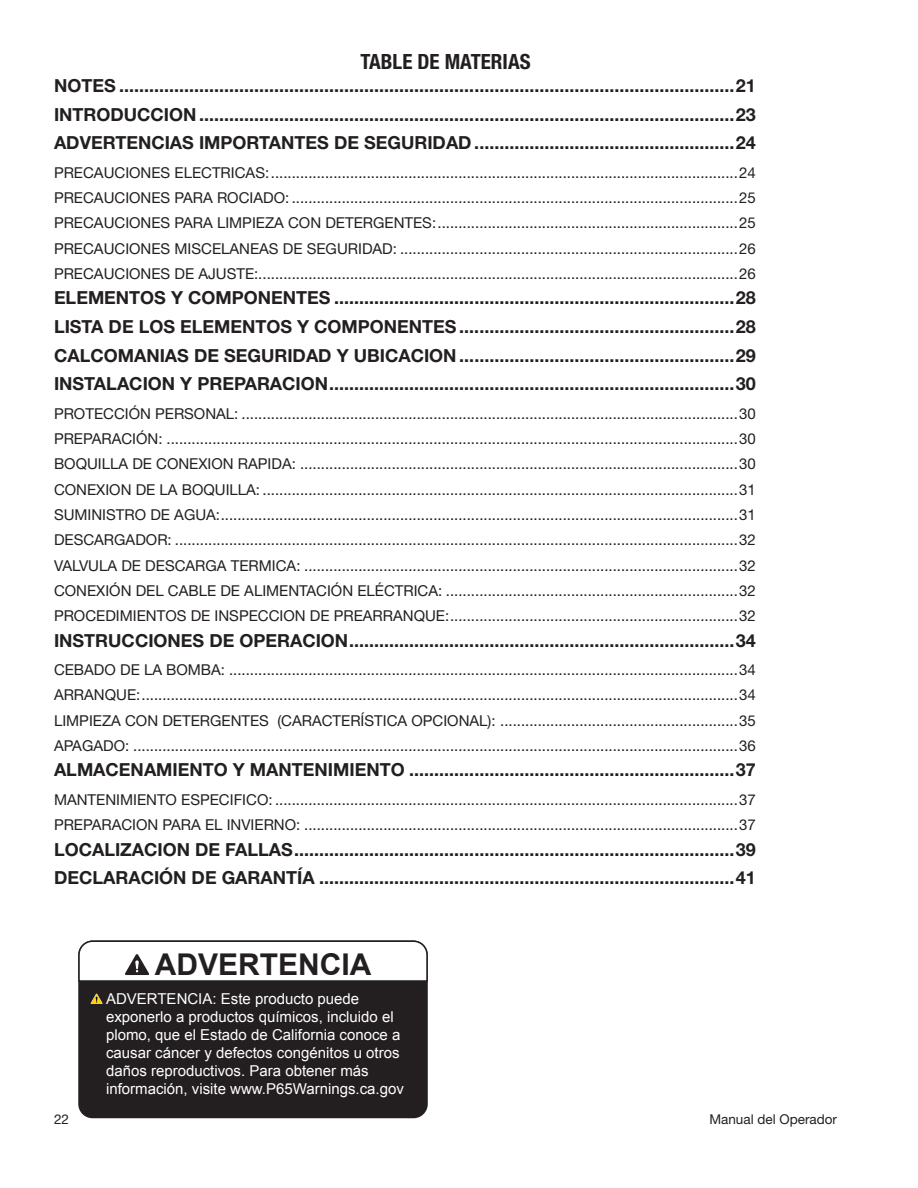
<style>
.page{position:relative;width:918px;height:1188px;background:#fff}
.page>*{position:absolute;margin:0;border:0;box-sizing:border-box;transform-origin:0 0}
.t1{font:700 30px "Arial";color:#231f20}
.Headline{font:700 condensed 21px "Helvetica Neue LT Std";color:#231f20}
.t2{font:700 18px "Helvetica Neue LT Std";color:#231f20}
.t3{font:15px "Helvetica Neue LT Std";color:#231f20}
.t4{font:15px/18px "Arial";color:#fff}
.t5{font:13.5px "Helvetica Neue LT Std";color:#231f20}
</style>
<div class="page">
<div style="left:79px;top:941px;width:348px;height:177px;background:#231f20;border-radius:14px"></div>
<div style="left:78px;top:940px;width:350px;height:178px;border:2px solid #231f20;border-radius:14px"></div>
<svg style="left:91px;top:994px;width:12px;height:10px"></svg>
<svg style="left:78px;top:940px;width:350px;height:42px;background:#e7e6e6"></svg>
<p class="Headline" style="left:360px;top:49px;width:172px">TABLE DE MATERIAS</p>
<p class="t2" style="left:54px;top:75px;width:703px">NOTES ...........................................................................................................................21</p>
<p class="t2" style="left:54px;top:103px;width:703px">INTRODUCCION...........................................................................................................23</p>
<p class="t2" style="left:54px;top:132px;width:703px">ADVERTENCIAS IMPORTANTES DE SEGURIDAD....................................................24</p>
<p class="t3" style="left:54px;top:164px;width:703px">PRECAUCIONES ELECTRICAS:................................................................................................................24</p>
<p class="t3" style="left:54px;top:189px;width:703px">PRECAUCIONES PARA ROCIADO: ...........................................................................................................25</p>
<p class="t3" style="left:54px;top:214px;width:703px">PRECAUCIONES PARA LIMPIEZA CON DETERGENTES:........................................................................25</p>
<p class="t3" style="left:54px;top:240px;width:703px">PRECAUCIONES MISCELANEAS DE SEGURIDAD: .................................................................................26</p>
<p class="t3" style="left:54px;top:265px;width:703px">PRECAUCIONES DE AJUSTE:...................................................................................................................26</p>
<p class="t2" style="left:54px;top:287px;width:703px">ELEMENTOS Y COMPONENTES ................................................................................28</p>
<p class="t2" style="left:54px;top:315px;width:703px">LISTA DE LOS ELEMENTOS Y COMPONENTES .......................................................28</p>
<p class="t2" style="left:54px;top:344px;width:703px">CALCOMANIAS DE SEGURIDAD Y UBICACION.......................................................29</p>
<p class="t2" style="left:54px;top:373px;width:703px">INSTALACION Y PREPARACION.................................................................................30</p>
<p class="t3" style="left:54px;top:404px;width:703px">PROTECCIÓN PERSONAL: .......................................................................................................................30</p>
<p class="t3" style="left:54px;top:430px;width:703px">PREPARACIÓN: .........................................................................................................................................30</p>
<p class="t3" style="left:54px;top:455px;width:703px">BOQUILLA DE CONEXION RAPIDA: .........................................................................................................30</p>
<p class="t3" style="left:54px;top:480px;width:703px">CONEXION DE LA BOQUILLA: ..................................................................................................................31</p>
<p class="t3" style="left:54px;top:506px;width:703px">SUMINISTRO DE AGUA:............................................................................................................................31</p>
<p class="t3" style="left:54px;top:531px;width:703px">DESCARGADOR: .......................................................................................................................................32</p>
<p class="t3" style="left:54px;top:556px;width:703px">VALVULA DE DESCARGA TERMICA: ........................................................................................................32</p>
<p class="t3" style="left:54px;top:582px;width:703px">CONEXIÓN DEL CABLE DE ALIMENTACIÓN ELÉCTRICA: ......................................................................32</p>
<p class="t3" style="left:54px;top:607px;width:703px">PROCEDIMIENTOS DE INSPECCION DE PREARRANQUE:.....................................................................32</p>
<p class="t2" style="left:54px;top:629px;width:703px">INSTRUCCIONES DE OPERACION.............................................................................34</p>
<p class="t3" style="left:54px;top:661px;width:703px">CEBADO DE LA BOMBA: ..........................................................................................................................34</p>
<p class="t3" style="left:54px;top:686px;width:703px">ARRANQUE:...............................................................................................................................................34</p>
<p class="t3" style="left:54px;top:711px;width:703px">LIMPIEZA CON DETERGENTES (CARACTERÍSTICA OPCIONAL): .........................................................35</p>
<p class="t3" style="left:54px;top:737px;width:703px">APAGADO: .................................................................................................................................................36</p>
<p class="t2" style="left:54px;top:759px;width:703px">ALMACENAMIENTO Y MANTENIMIENTO .................................................................37</p>
<p class="t3" style="left:54px;top:791px;width:703px">MANTENIMIENTO ESPECIFICO: ...............................................................................................................37</p>
<p class="t3" style="left:54px;top:816px;width:703px">PREPARACION PARA EL INVIERNO: ........................................................................................................37</p>
<p class="t2" style="left:54px;top:838px;width:703px">LOCALIZACION DE FALLAS........................................................................................39</p>
<p class="t2" style="left:54px;top:867px;width:703px">DECLARACIÓN DE GARANTÍA ...................................................................................41</p>
<p class="t1" style="left:155px;top:945px;width:218px">ADVERTENCIA</p>
<p class="t4" style="left:106px;top:990px;width:299px">ADVERTENCIA: Este producto puede exponerlo a productos químicos, incluido el plomo, que el Estado de California conoce a causar cáncer y defectos congénitos u otros daños reproductivos. Para obtener más información, visite www.P65Warnings.ca.gov</p>
<p class="t5" style="left:54px;top:1111px;width:17px">22</p>
<p class="t5" style="left:709px;top:1111px;width:129px">Manual del Operador</p>
</div>
